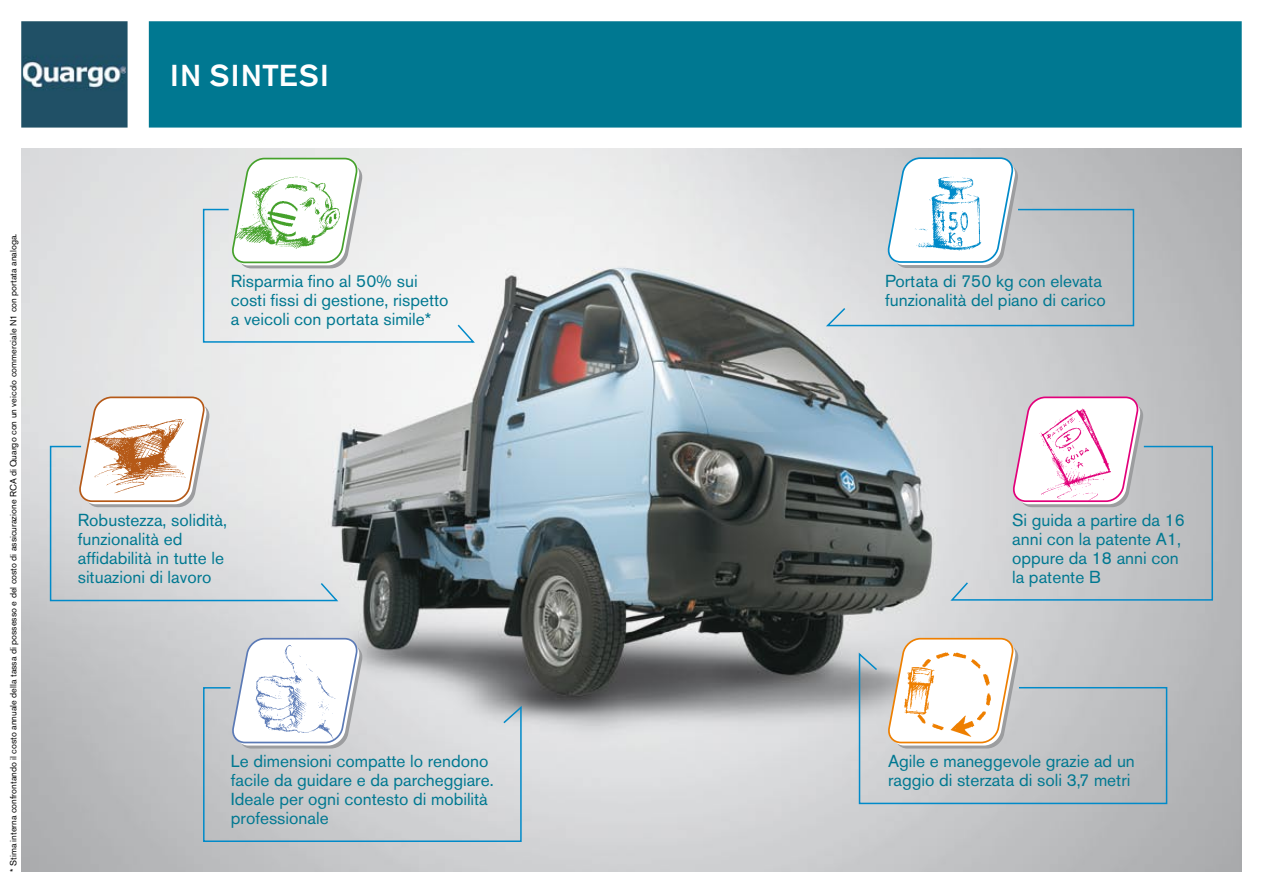
<style>
.page{position:relative;width:1263px;height:893px;background:#fff}
.page>*{position:absolute;margin:0;border:0;box-sizing:border-box;transform-origin:0 0}
.t1{font:500 30px "Akzidenz Grotesk BE";letter-spacing:.04em;color:#fff}
.t2{font:17.25px/19px "Akzidenz Grotesk BE";color:#007891}
.t3{font:9px "Akzidenz Grotesk BE";color:#000}
</style>
<div class="page">
<img style="left:21px;top:149px;width:1221px;height:723px">
<div style="left:150px;top:22px;width:1091px;height:105px;background:#007891"></div>
<div style="left:149px;top:21px;width:1093px;height:107px;border:2px solid #007891"></div>
<img style="left:24px;top:24px;width:101px;height:101px">
<div style="left:21px;top:21px;width:107px;height:107px;border:2px solid #205065"></div>
<svg style="left:888px;top:637px;width:131px;height:14px"></svg>
<svg style="left:824px;top:156px;width:311px;height:171px"></svg>
<svg style="left:949px;top:396px;width:265px;height:205px"></svg>
<svg style="left:858px;top:651px;width:310px;height:154px"></svg>
<svg style="left:232px;top:637px;width:132px;height:49px"></svg>
<svg style="left:202px;top:686px;width:320px;height:157px;background:#cfd2d5"></svg>
<svg style="left:202px;top:157px;width:275px;height:186px"></svg>
<svg style="left:79px;top:396px;width:132px;height:49px"></svg>
<svg style="left:49px;top:445px;width:291px;height:157px;background:#dadada"></svg>
<p class="t3" style="left:8px;top:872px;width:639px;rotate:-90deg">* Stima interna confrontando il costo annuale della tassa di possesso e del costo di assicurazione RCA di Quargo con un veicolo commerciale N1 con portata analoga.</p>
<h1 class="t1" style="left:170px;top:57px;width:160px">IN SINTESI</h1>
<p class="t2" style="left:231px;top:272px;width:219px">Risparmia fino al 50% sui costi fissi di gestione, rispetto a veicoli con portata simile*</p>
<p class="t2" style="left:78px;top:510px;width:151px">Robustezza, solidità, funzionalità ed affidabilità in tutte le situazioni di lavoro</p>
<p class="t2" style="left:231px;top:752px;width:264px">Le dimensioni compatte lo rendono facile da guidare e da parcheggiare.<br>Ideale per ogni contesto di mobilità professionale</p>
<p class="t2" style="left:885px;top:272px;width:222px">Portata di 750 kg con elevata funzionalità del piano di carico</p>
<p class="t2" style="left:1012px;top:510px;width:174px">Si guida a partire da 16 anni con la patente A1, oppure da 18 anni con la patente B</p>
<p class="t2" style="left:888px;top:752px;width:248px">Agile e maneggevole grazie ad un raggio di sterzata di soli 3,7 metri</p>
</div>
